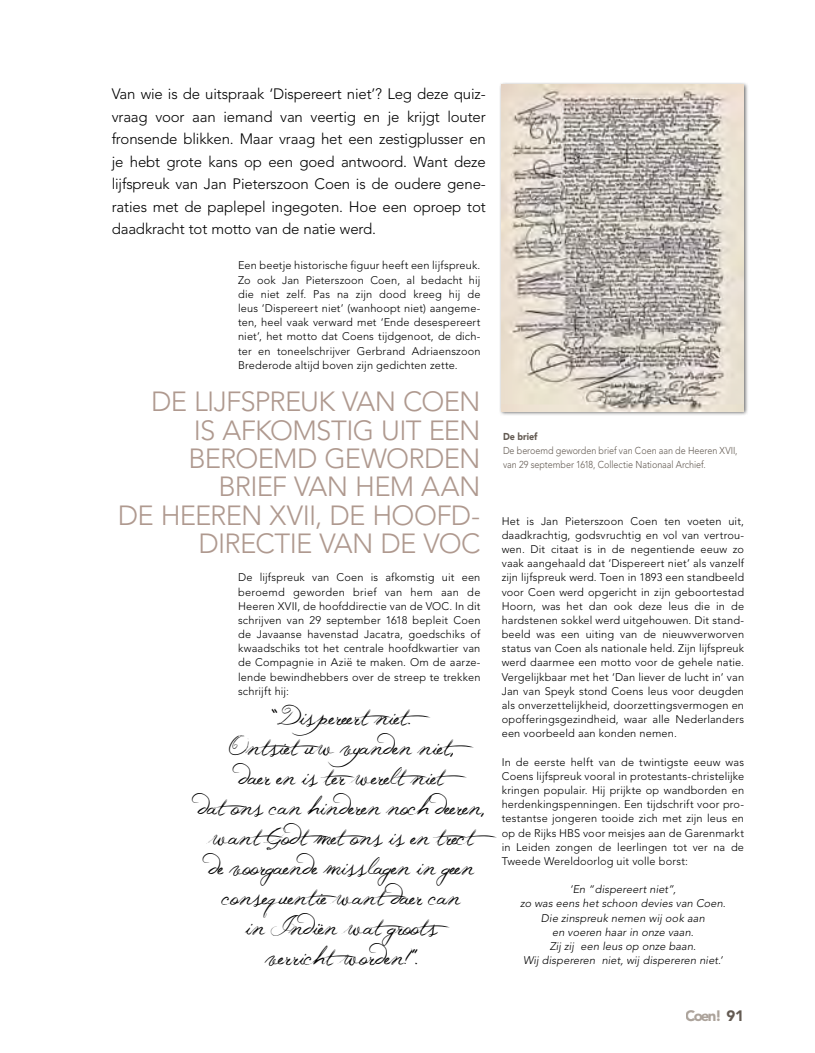
<style>
.page{position:relative;width:815px;height:1053px;background:#fff}
.page>*{position:absolute;margin:0;border:0;box-sizing:border-box;transform-origin:0 0}
.t1{font:300 27.5px/28.4px "Avenir";letter-spacing:-.025em;color:#af998f;text-align:justify}
.t2{font:24px/30px "Jellyka Western Princess";letter-spacing:-.015em;color:#000;text-align:center}
.t3{font:300 15px/22.5px "Avenir";letter-spacing:-.01em;color:#000;text-align:justify}
.t4{font:900 15px "Avenir";letter-spacing:-.13em;color:#aca39b}
.t5{font:300 11px/14.1px "Avenir";letter-spacing:.015em;color:#000;text-align:justify}
.t6{font:italic 300 11px/14.1px "Avenir";letter-spacing:.015em;color:#000;text-align:center}
.t7{font:300 10px/14.1px "Avenir";color:#635a52;scale:.9 1}
.t8{font:900 10px "Avenir";color:#635a52;scale:.9 1}
.s1{color:#635a52}
</style>
<div class="page">
<div style="left:499px;top:82px;width:250px;height:334px;background:#000;opacity:.6"></div>
<img style="left:501px;top:85px;width:243px;height:326px">
<p class="t3" style="left:112px;top:83px;width:376px">Van wie is de uitspraak ‘Dispereert niet’? Leg deze quiz&shy;vraag voor aan iemand van veertig en je krijgt louter fronsende blikken. Maar vraag het een zestigplusser en je hebt grote kans op een goed antwoord. Want deze lijfspreuk van Jan Pieterszoon Coen is de oudere gene&shy;raties met de paplepel ingegoten. H oe een oproep tot daadkracht tot motto van de natie werd.</p>
<p class="t5" style="left:238px;top:258px;width:244px">Een beetje historische figuur heeft een lijfspreuk.<br>Zo ook Jan Pieterszoon Coen, al bedacht hij die niet zelf. Pas na zijn dood kreeg hij de leus ‘Dispereert niet’ (wanhoopt niet) aangeme&shy;ten, heel vaak verward met ‘Ende desespereert niet’, het motto dat Coens tijdgenoot, de dich&shy;ter en toneelschrijver Gerbrand Adriaenszoon Brederode altijd boven zijn gedichten zette.</p>
<h1 class="t1" style="left:188px;top:387px;width:293px;text-indent:-37px">De lijfspreuk van Coen is afkomstig uit een beroemd gew</h1>
<p class="t8" style="left:503px;top:430px;width:40px">De brief</p>
<p class="t7" style="left:503px;top:443px;width:262px">De beroemd geworden brief van Coen aan de Heeren XVII, van 29 september 1618, Collectie Nationaal Archief.</p>
<h1 class="t1" style="left:118px;top:444px;width:364px;text-align:right">orden<br>brief van hem aan<br>de Heeren XVII, de hoofd&shy;directie van de VOC</h1>
<p class="t5" style="left:502px;top:513px;width:244px">H et is Jan Pieterszoon Coen ten voeten uit, daadkrachtig, godsvruchtig en vol van vertrou&shy;wen. Dit citaat is in de negentiende eeuw zo vaak aangehaald dat ‘Dispereert niet’ als vanzelf zijn lijfspreuk werd. Toen in 1893 een standbeeld voor Coen werd opgericht in zijn geboortestad Hoorn, was het dan ook deze leus die in de hardstenen sokkel werd uitgehouwen. Dit stand&shy;beeld was een uiting van de nieuwverworven status van Coen als nationale held. Zijn lijfspreuk werd daarmee een motto voor de gehele natie.<br>Vergelijkbaar met het ‘Dan liever de lucht in’ van Jan van Speyk stond Coens leus voor deugden als onverzettelijkheid, doorzettingsvermogen en opofferingsgezindheid, waar alle Nederlanders een voorbeeld aan konden nemen.</p>
<p class="t5" style="left:502px;top:754px;width:244px">I n de eerste helft van de twintigste eeuw was Coens lijfspreuk vooral in protestants-christelijke kringen populair. H ij prijkte op wandborden en herdenkingspenningen. Een tijdschrift voor pro&shy;testantse jongeren tooide zich met zijn leus en op de Rijks H BS voor meisjes aan de Garenmarkt in Leiden zongen de leerlingen tot ver na de Tweede Wereldoorlog uit volle borst:</p>
<p class="t6" style="left:520px;top:882px;width:207px">‘En “dispereert niet”,<br>zo was eens het schoon devies van Coen.<br>Die zinspreuk nemen wij ook aan<br>en voeren haar in onze vaan.<br>Zij zij een leus op onze baan.<br>Wij dispereren niet, wij dispereren niet.’</p>
<p class="t5" style="left:238px;top:570px;width:244px">De lijfspreuk van Coen is afkomstig uit een beroemd geworden brief van hem aan de H eeren XVII, de hoofddirectie van de VOC. I n dit schrijven van 29 september 1618 bepleit Coen de Javaanse havenstad Jacatra, goedschiks of kwaadschiks tot het centrale hoofdkwartier van de Compagnie in Azië te maken. Om de aarze&shy;lende bewindhebbers over de streep te trekken schrijft hij:</p>
<h2 class="t2" style="left:198px;top:701px;width:303px">“Dispereertniet.<br>Ontsietuw vyanden niet,<br>daer en is ter wereltniet datons can hinderen noch deeren, wantGodtmetons is en trect de voorgaende misslagen in geen consequentie wantdaer can<br>in Indiën watgroots verrichtworden!”.</h2>
<h3 class="t4" style="left:686px;top:1006px;width:60px">Coen! <span class="s1">91</span></h3>
</div>
